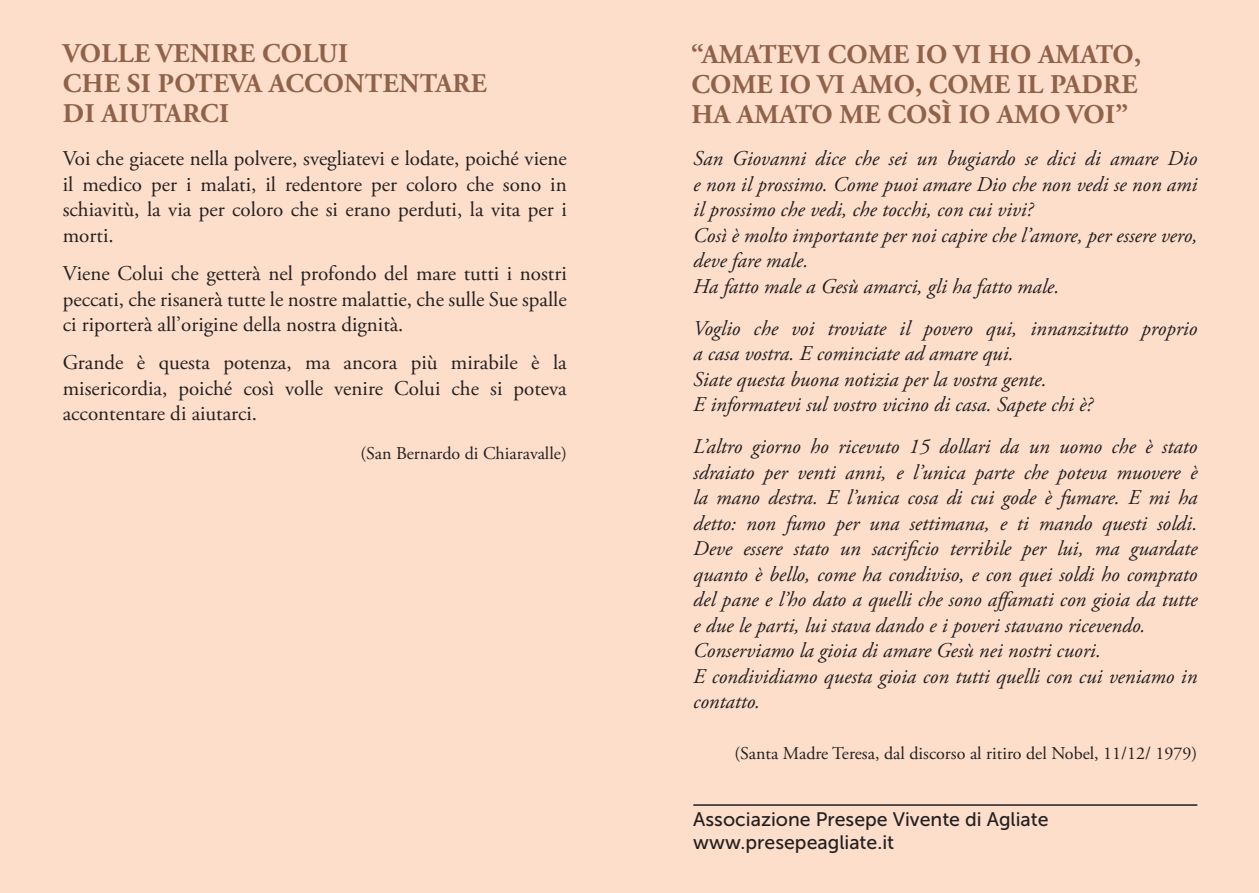
<style>
.page{position:relative;width:1259px;height:893px;background:#fddeca}
.page>*{position:absolute;margin:0;border:0;box-sizing:border-box;transform-origin:0 0}
.t1{font:700 27px/30px "Adobe Garamond Pro";letter-spacing:.015em;color:#906249}
.t2{font:italic 21px/25.5px "Adobe Garamond Pro";color:#231f20}
.t3{font:21px/25.5px "Adobe Garamond Pro";color:#231f20;text-align:justify}
.t4{font:19.5px "Museo Sans 500";color:#231f20}
.t5{font:18px "Adobe Garamond Pro";color:#231f20}
</style>
<div class="page">
<hr style="left:693px;top:804px;width:504px;height:2px;background:#231f20">
<p class="t1" style="left:63px;top:39px;width:425px">VOLLE VENIRE COLUI<br>CHE SI POTEVA ACCONTENTARE<br>DI AIUTARCI</p>
<p class="t1" style="left:691px;top:40px;width:451px">“AMATEVI COME IO VI HO AMATO,<br>COME IO VI AMO, COME IL PADRE<br>HA AMATO ME COSÌ IO AMO VOI”</p>
<p class="t3" style="left:63px;top:147px;width:505px">Voi che giacete nella polvere, svegliatevi e lodate, poiché viene il medico per i malati, il redentore per coloro che sono in schiavitù, la via per coloro che si erano perduti, la vita per i morti.</p>
<p class="t3" style="left:63px;top:261px;width:505px">Viene Colui che getterà nel profondo del mare tutti i nostri peccati, che risanerà tutte le nostre malattie, che sulle Sue spalle ci riporterà all’origine della nostra dignità.</p>
<p class="t3" style="left:63px;top:351px;width:505px">Grande è questa potenza, ma ancora più mirabile è la misericordia, poiché così volle venire Colui che si poteva accontentare di aiutarci.</p>
<p class="t5" style="left:360px;top:442px;width:208px">(San Bernardo di Chiaravalle)</p>
<p class="t2" style="left:693px;top:146px;width:505px;text-align:justify">San Giovanni dice che sei un bugiardo se dici di amare Dio e non il prossimo. Come puoi amare Dio che non vedi se non ami il prossimo che vedi, che tocchi, con cui vivi?</p>
<p class="t2" style="left:693px;top:223px;width:505px">Così è molto importante per noi capire che l’amore, per essere vero, deve fare male.</p>
<p class="t2" style="left:693px;top:274px;width:368px">Ha fatto male a Gesù amarci, gli ha fatto male.</p>
<p class="t2" style="left:693px;top:316px;width:505px">Voglio che voi troviate il povero qui, innanzitutto proprio a casa vostra. E cominciate ad amare qui.</p>
<p class="t2" style="left:693px;top:367px;width:355px">Siate questa buona notizia per la vostra gente.</p>
<p class="t2" style="left:693px;top:392px;width:401px">E informatevi sul vostro vicino di casa. Sapete chi è?</p>
<p class="t2" style="left:693px;top:434px;width:505px;text-align:justify">L’altro giorno ho ricevuto 15 dollari da un uomo che è stato sdraiato per venti anni, e l’unica parte che poteva muovere è la mano destra. E l’unica cosa di cui gode è fumare. E mi ha detto: non fumo per una settimana, e ti mando questi soldi.<br>Deve essere stato un sacrificio terribile per lui, ma guardate quanto è bello, come ha condiviso, e con quei soldi ho comprato del pane e l’ho dato a quelli che sono affamati con gioia da tutte e due le parti, lui stava dando e i poveri stavano ricevendo.</p>
<p class="t2" style="left:693px;top:638px;width:409px">Conserviamo la gioia di amare Gesù nei nostri cuori.</p>
<p class="t2" style="left:693px;top:664px;width:505px">E condividiamo questa gioia con tutti quelli con cui veniamo in contatto.</p>
<p class="t5" style="left:734px;top:743px;width:464px">(Santa Madre Teresa, dal discorso al ritiro del Nobel, 11/12/ 1979)</p>
<p class="t4" style="left:693px;top:809px;width:357px">Associazione Presepe Vivente di Agliate</p>
<p class="t4" style="left:693px;top:831px;width:202px">www.presepeagliate.it</p>
</div>
